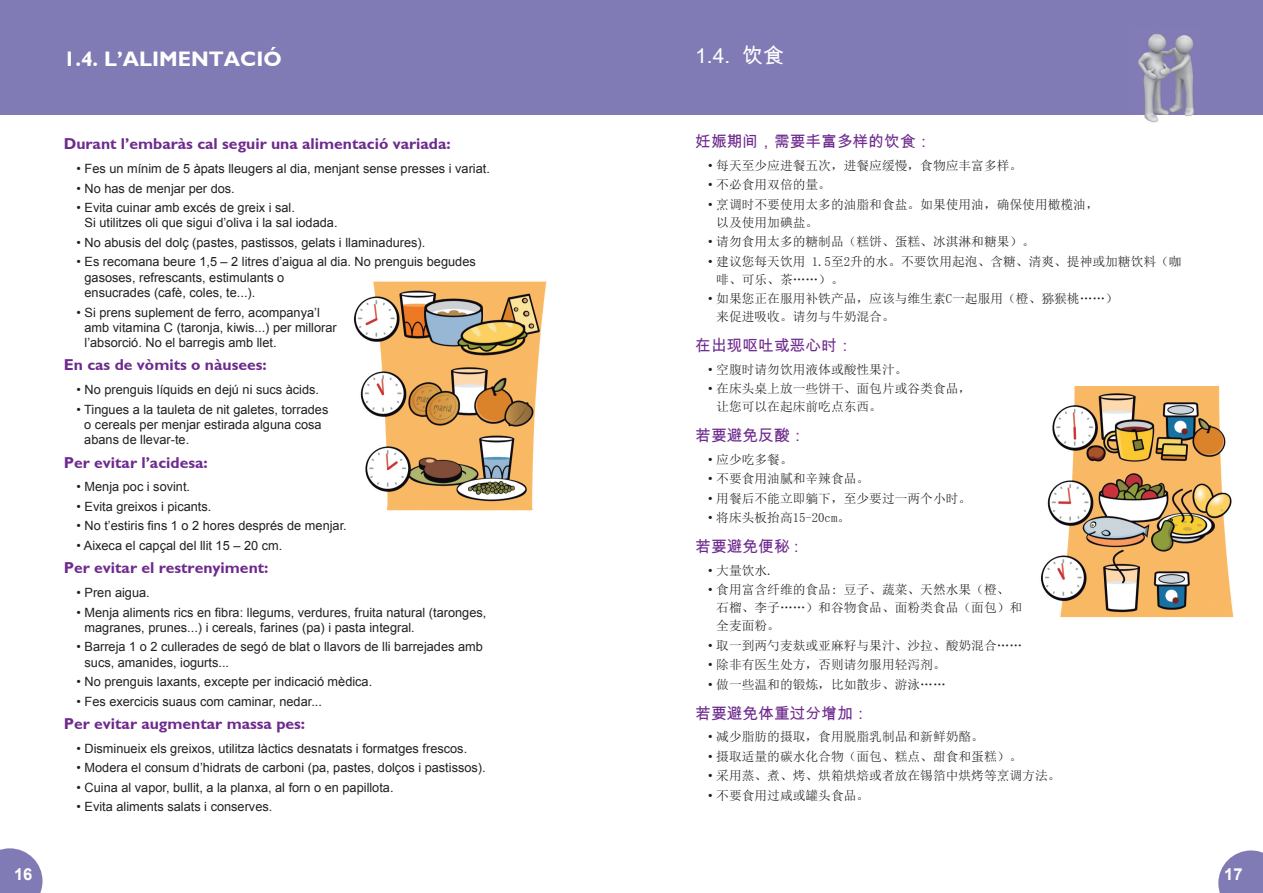
<style>
.page{position:relative;width:1263px;height:893px;background:#fff}
.page>*{position:absolute;margin:0;border:0;box-sizing:border-box;transform-origin:0 0}
.t1{font:700 21px "Gill Sans";color:#fff}
.t2{font:21px "Arial Unicode MS";color:#fff}
.t3{font:700 16.5px "Arial";color:#fff}
.t4{font:700 15.75px "Gill Sans";color:#6e2a8e}
.t5{font:15.75px "Arial Unicode MS";color:#6e2a8e}
.t6{font:12.75px/15.3px "Arial";color:#231f20}
.t7{font:12.75px/18px "Sim Sun";color:#231f20}
.s1{font-family:"Arial"}
</style>
<div class="page">
<div style="left:0;top:0;width:631px;height:115px;background:#817bb5"></div>
<div style="left:631px;top:0;width:632px;height:115px;background:#817bb5"></div>
<svg style="left:0;top:848px;width:43px;height:45px;background:#938ebf"></svg>
<svg style="left:1218px;top:850px;width:45px;height:43px;background:#938ebf"></svg>
<img style="left:1138px;top:34px;width:56px;height:89px">
<img style="left:1041px;top:387px;width:193px;height:231px">
<img style="left:354px;top:281px;width:193px;height:230px">
<h1 class="t1" style="left:64px;top:46px;width:220px">1.4. L’ALIMENTACIÓ</h1>
<p class="t4" style="left:64px;top:135px;width:388px">Durant l’embaràs cal seguir una alimentació variada:</p>
<p class="t6" style="left:77px;top:161px;width:415px">• Fes un mínim de 5 àpats lleugers al dia, menjant sense presses i variat.</p>
<p class="t6" style="left:77px;top:181px;width:160px">• No has de menjar per dos.</p>
<p class="t6" style="left:85px;top:200px;width:254px;text-indent:-8px">• Evita cuinar amb excés de greix i sal.<br>Si utilitzes oli que sigui d’oliva i la sal iodada.</p>
<p class="t6" style="left:77px;top:235px;width:350px">• No abusis del dolç (pastes, pastissos, gelats i llaminadures).</p>
<p class="t6" style="left:85px;top:254px;width:393px;text-indent:-8px">• Es recomana beure 1,5 – 2 litres d’aigua al dia. No prenguis begudes gasoses, refrescants, estimulants o<br>ensucrades (cafè, coles, te...).</p>
<p class="t6" style="left:85px;top:305px;width:254px;text-indent:-8px">• Si prens suplement de ferro, acompanya’l amb vitamina C (taronja, kiwis...) per millorar l’absorció. No el barregis amb llet.</p>
<p class="t4" style="left:64px;top:356px;width:204px">En cas de vòmits o nàusees:</p>
<p class="t6" style="left:77px;top:382px;width:244px">• No prenguis líquids en dejú ni sucs àcids.</p>
<p class="t6" style="left:84px;top:402px;width:246px;text-indent:-8px">• Tingues a la tauleta de nit galetes, torrades o cereals per menjar estirada alguna cosa abans de llevar-te.</p>
<p class="t4" style="left:64px;top:453px;width:145px">Per evitar l’acidesa:</p>
<p class="t6" style="left:77px;top:479px;width:115px">• Menja poc i sovint.</p>
<p class="t6" style="left:77px;top:499px;width:136px">• Evita greixos i picants.</p>
<p class="t6" style="left:77px;top:518px;width:272px">• No t’estiris fins 1 o 2 hores després de menjar.</p>
<p class="t6" style="left:77px;top:538px;width:207px">• Aixeca el capçal del llit 15 – 20 cm.</p>
<p class="t4" style="left:64px;top:558px;width:206px">Per evitar el restrenyiment:</p>
<p class="t6" style="left:77px;top:585px;width:75px">• Pren aigua.</p>
<p class="t6" style="left:85px;top:604px;width:403px;text-indent:-8px">• Menja aliments rics en fibra: llegums, verdures, fruita natural (taronges, magranes, prunes...) i cereals, farines (pa) i pasta integral.</p>
<p class="t6" style="left:85px;top:639px;width:400px;text-indent:-8px">• Barreja 1 o 2 cullerades de segó de blat o llavors de lli barrejades amb sucs, amanides, iogurts...</p>
<p class="t6" style="left:77px;top:674px;width:297px">• No prenguis laxants, excepte per indicació mèdica.</p>
<p class="t6" style="left:77px;top:694px;width:247px">• Fes exercicis suaus com caminar, nedar...</p>
<p class="t4" style="left:64px;top:714px;width:243px">Per evitar augmentar massa pes:</p>
<p class="t6" style="left:77px;top:741px;width:392px">• Disminueix els greixos, utilitza làctics desnatats i formatges frescos.</p>
<p class="t6" style="left:77px;top:760px;width:411px">• Modera el consum d’hidrats de carboni (pa, pastes, dolços i pastissos).</p>
<p class="t6" style="left:77px;top:780px;width:319px">• Cuina al vapor, bullit, a la planxa, al forn o en papillota.</p>
<p class="t6" style="left:77px;top:799px;width:197px">• Evita aliments salats i conserves.</p>
<h1 class="t2" style="left:695px;top:41px;width:90px">1.4. 饮食</h1>
<p class="t5" style="left:695px;top:130px;width:238px">妊娠期间，需要丰富多样的饮食：</p>
<p class="t7" style="left:708px;top:156px;width:316px"><span class="s1">•</span> 每天至少应进餐五次，进餐应缓慢，食物应丰富多样。</p>
<p class="t7" style="left:708px;top:176px;width:124px"><span class="s1">•</span> 不必食用双倍的量。</p>
<p class="t7" style="left:716px;top:195px;width:384px;text-indent:-8px"><span class="s1">•</span> 烹调时不要使用太多的油脂和食盐。如果使用油，确保使用橄榄油，以及使用加碘盐。</p>
<p class="t7" style="left:708px;top:233px;width:328px"><span class="s1">•</span> 请勿食用太多的糖制品（糕饼、蛋糕、冰淇淋和糖果）。</p>
<p class="t7" style="left:716px;top:252px;width:467px;text-indent:-8px"><span class="s1">•</span> 建议您每天饮用 1.5至2升的水。不要饮用起泡、含糖、清爽、提神或加糖饮料（咖啡、可乐、茶……）。</p>
<p class="t7" style="left:716px;top:290px;width:403px;text-indent:-8px"><span class="s1">•</span> 如果您正在服用补铁产品，应该与维生素C一起服用（橙、猕猴桃……）来促进吸收。请勿与牛奶混合。</p>
<p class="t5" style="left:695px;top:334px;width:159px">在出现呕吐或恶心时：</p>
<p class="t7" style="left:708px;top:360px;width:201px"><span class="s1">•</span> 空腹时请勿饮用液体或酸性果汁。</p>
<p class="t7" style="left:716px;top:380px;width:257px;text-indent:-8px"><span class="s1">•</span> 在床头桌上放一些饼干、面包片或谷类食品，让您可以在起床前吃点东西。</p>
<p class="t5" style="left:695px;top:424px;width:112px">若要避免反酸：</p>
<p class="t7" style="left:708px;top:450px;width:86px"><span class="s1">•</span> 应少吃多餐。</p>
<p class="t7" style="left:708px;top:470px;width:163px"><span class="s1">•</span> 不要食用油腻和辛辣食品。</p>
<p class="t7" style="left:708px;top:489px;width:265px"><span class="s1">•</span> 用餐后不能立即躺下，至少要过一两个小时。</p>
<p class="t7" style="left:708px;top:509px;width:144px"><span class="s1">•</span> 将床头板抬高15-20cm。</p>
<p class="t5" style="left:695px;top:535px;width:105px">若要避免便秘 :</p>
<p class="t7" style="left:708px;top:561px;width:67px"><span class="s1">•</span> 大量饮水.</p>
<p class="t7" style="left:716px;top:581px;width:308px;text-indent:-8px"><span class="s1">•</span> 食用富含纤维的食品: 豆子、蔬菜、天然水果（橙、石榴、李子……）和谷物食品、面粉类食品（面包）和全麦面粉。</p>
<p class="t7" style="left:708px;top:636px;width:316px"><span class="s1">•</span> 取一到两勺麦麸或亚麻籽与果汁、沙拉、酸奶混合……</p>
<p class="t7" style="left:708px;top:656px;width:239px"><span class="s1">•</span> 除非有医生处方，否则请勿服用轻泻剂。</p>
<p class="t7" style="left:708px;top:675px;width:239px"><span class="s1">•</span> 做一些温和的锻炼，比如散步、游泳……</p>
<p class="t5" style="left:695px;top:702px;width:175px">若要避免体重过分增加：</p>
<p class="t7" style="left:708px;top:728px;width:277px"><span class="s1">•</span> 减少脂肪的摄取，食用脱脂乳制品和新鲜奶酪。</p>
<p class="t7" style="left:708px;top:747px;width:316px"><span class="s1">•</span> 摄取适量的碳水化合物（面包、糕点、甜食和蛋糕）。</p>
<p class="t7" style="left:708px;top:767px;width:354px"><span class="s1">•</span> 采用蒸、煮、烤、烘箱烘焙或者放在锡箔中烘烤等烹调方法。</p>
<p class="t7" style="left:708px;top:786px;width:163px"><span class="s1">•</span> 不要食用过咸或罐头食品。</p>
<p class="t3" style="left:14px;top:863px;width:20px">16</p>
<p class="t3" style="left:1224px;top:863px;width:20px">17</p>
</div>
